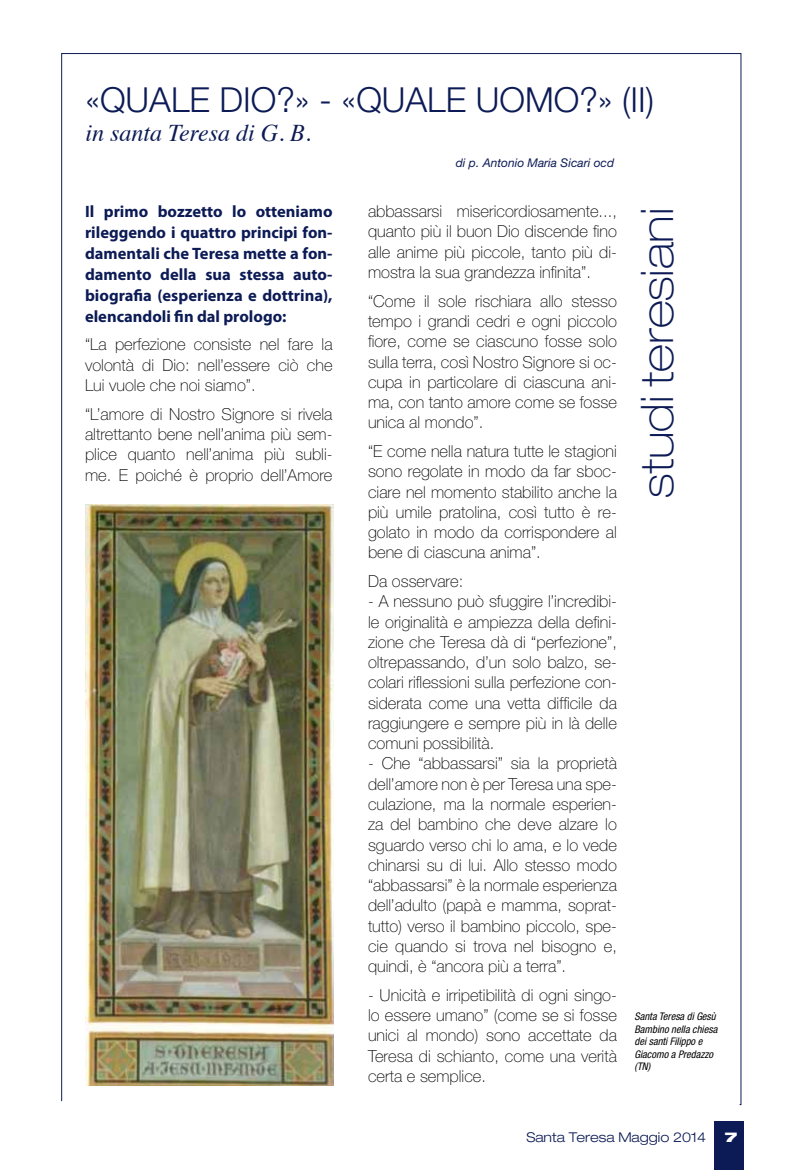
<style>
.page{position:relative;width:808px;height:1170px;background:#fff}
.page>*{position:absolute;margin:0;border:0;box-sizing:border-box;transform-origin:0 0}
.t1{font:100 expanded 45px "Helvetica Neue";color:#0c1b55}
.t2{font:300 34.5px "Helvetica Neue";color:#0c1b55}
.t3{font:italic 24px "Times";color:#0c1b55}
.t4{font:100 16.5px/20.2px "Helvetica Neue";color:#000;text-align:justify}
.t5{font:700 16.5px/21px "Myriad Pro";color:#0c1b55;text-align:justify}
.t6{font:300 expanded 13.5px "Helvetica Neue";color:#0c1b55}
.t7{font:900 expanded 13.5px "Helvetica Neue";color:#fff}
.t8{font:italic 12px "Helvetica Neue";color:#0c1b55}
.t9{font:italic condensed 10.5px/12.6px "Helvetica Neue";color:#000}
</style>
<div class="page">
<div style="left:714px;top:1120px;width:30px;height:49px;background:#0c1b55"></div>
<div style="left:61px;top:53px;width:680px;height:1051px;background:#fff;border:1px solid #0c1b55"></div>
<img style="left:85px;top:505px;width:249px;height:580px">
<div style="left:60px;top:1100px;width:680px;height:6px;background:#fff"></div>
<h2 class="t2" style="left:85px;top:79px;width:570px">«QUALE DIO?» - «QUALE UOMO?» (II)</h2>
<h3 class="t3" style="left:85px;top:112px;width:227px">in santa Teresa di G. B.</h3>
<p class="t8" style="left:456px;top:155px;width:160px">di p. Antonio Maria Sicari ocd</p>
<p class="t5" style="left:85px;top:200px;width:249px">Il primo bozzetto lo otteniamo rileggendo i quattro principi fon&shy;damentali che Teresa mette a fon&shy;damento della sua stessa auto&shy;biografia (esperienza e dottrina), elencandoli fin dal prologo:</p>
<p class="t4" style="left:85px;top:334px;width:249px">“La perfezione consiste nel fare la volontà di Dio: nell’essere ciò che Lui vuole che noi siamo”.</p>
<p class="t4" style="left:85px;top:403px;width:249px">“L’amore di Nostro Signore si rivela altrettanto bene nell’anima più sem&shy;plice quanto nell’anima più subli&shy;me. E poiché è proprio dell’Amore</p>
<p class="t4" style="left:368px;top:201px;width:250px">abbassarsi misericordiosamente..., quanto più il buon Dio discende fino alle anime più piccole, tanto più di&shy;mostra la sua grandezza infinita”.</p>
<p class="t4" style="left:368px;top:291px;width:250px">“Come il sole rischiara allo stesso tempo i grandi cedri e ogni piccolo fiore, come se ciascuno fosse solo sulla terra, così Nostro Signore si oc&shy;cupa in particolare di ciascuna ani&shy;ma, con tanto amore come se fosse unica al mondo”.</p>
<p class="t4" style="left:368px;top:441px;width:250px">“E come nella natura tutte le stagioni sono regolate in modo da far sboc&shy;ciare nel momento stabilito anche la più umile pratolina, così tutto è re&shy;golato in modo da corrispondere al bene di ciascuna anima”.</p>
<p class="t4" style="left:368px;top:571px;width:97px">Da osservare:</p>
<p class="t4" style="left:368px;top:591px;width:250px">- A nessuno può sfuggire l’incredibi&shy;le originalità e ampiezza della defini&shy;zione che Teresa dà di “perfezione”, oltrepassando, d’un solo balzo, se&shy;colari riflessioni sulla perfezione con&shy;siderata come una vetta difficile da raggiungere e sempre più in là delle comuni possibilità.</p>
<p class="t4" style="left:368px;top:753px;width:250px">- Che “abbassarsi” sia la proprietà dell’amore non è per Teresa una spe&shy;culazione, ma la normale esperien&shy;za del bambino che deve alzare lo sguardo verso chi lo ama, e lo vede chinarsi su di lui. Allo stesso modo “abbassarsi” è la normale esperienza dell’adulto (papà e mamma, soprat&shy;tutto) verso il bambino piccolo, spe&shy;cie quando si trova nel bisogno e, quindi, è “ancora più a terra”.</p>
<p class="t4" style="left:368px;top:984px;width:250px">- Unicità e irripetibilità di ogni singo&shy;lo essere umano” (come se si fosse unici al mondo) sono accettate da Teresa di schianto, come una verità certa e semplice.</p>
<h1 class="t1" style="left:630px;top:497px;width:291px;rotate:-90deg">studi teresiani</h1>
<p class="t9" style="left:634px;top:1009px;width:84px">Santa Teresa di Gesù<br>Bambino nella chiesa dei santi Filippo e<br>Giacomo a Predazzo (TN)</p>
<p class="t6" style="left:526px;top:1129px;width:181px">Santa Teresa Maggio 2014</p>
<p class="t7" style="left:725px;top:1128px;width:14px">7</p>
</div>
